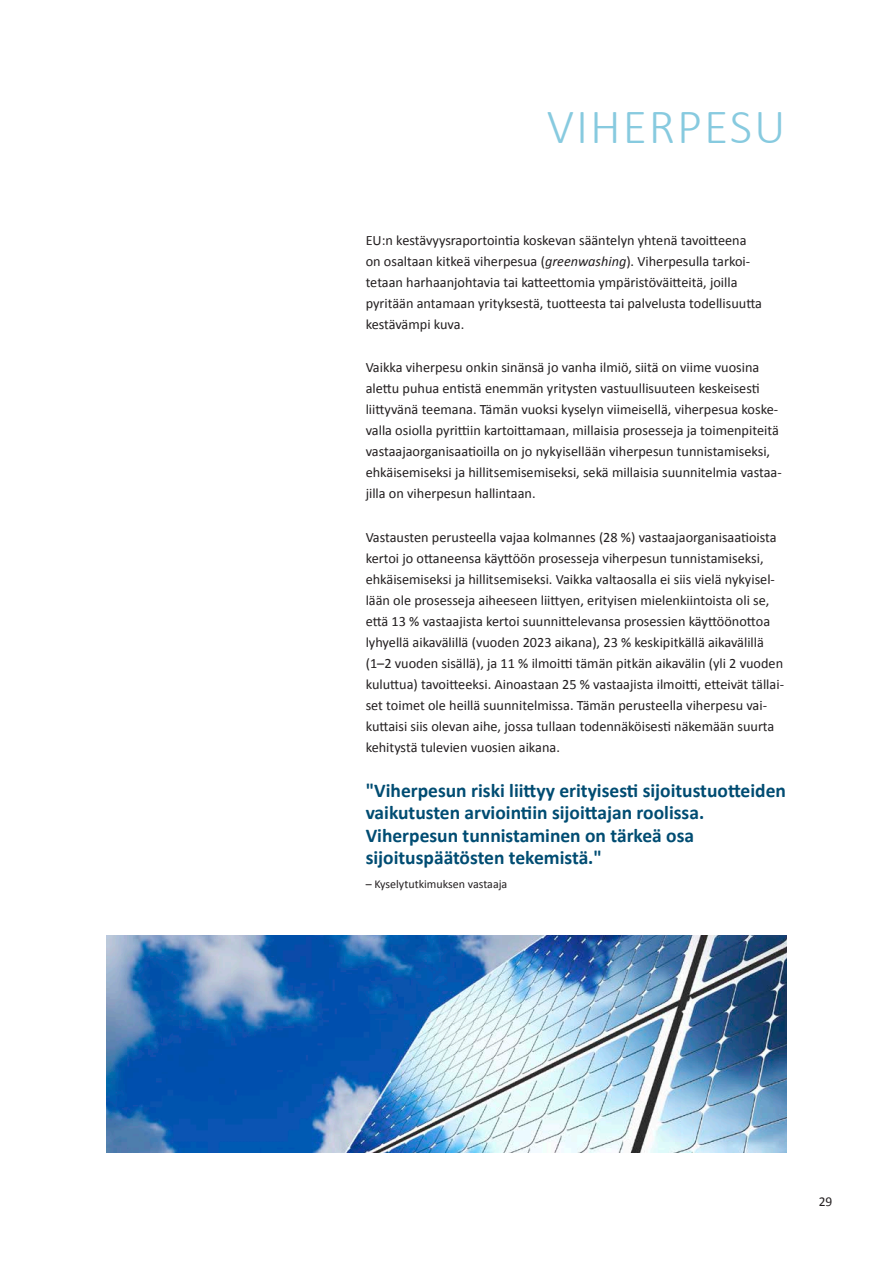
<style>
.page{position:relative;width:893px;height:1263px;background:#fff}
.page>*{position:absolute;margin:0;border:0;box-sizing:border-box;transform-origin:0 0}
.t1{font:300 49.5px "Calibri";letter-spacing:.04em;color:#87cadf}
.t2{font:700 19.5px/22.5px "Calibri";color:#004c72}
.t3{font:14.25px/21px "Calibri";color:#231f20}
.t4{font:13.5px "Calibri";color:#231f20}
.t5{font:12px "Calibri";color:#231f20}
.s1{font-style:italic}
</style>
<div class="page">
<img style="left:106px;top:935px;width:681px;height:217px">
<h1 class="t1" style="left:547px;top:96px;width:240px">VIHERPESU</h1>
<p class="t3" style="left:366px;top:229px;width:398px">EU:n kestävyysraportointia koskevan sääntelyn yhtenä tavoitteena on osaltaan kitkeä viherpesua (<span class="s1">greenwashing</span>). Viherpesulla tarkoi-- tetaan harhaanjohtavia tai katteettomia ympäristöväitteitä, joilla pyritään antamaan yrityksestä, tuotteesta tai palvelusta todellisuutta kestävämpi kuva.</p>
<p class="t3" style="left:366px;top:356px;width:418px">Vaikka viherpesu onkin sinänsä jo vanha ilmiö, siitä on viime vuosina alettu puhua entistä enemmän yritysten vastuullisuuteen keskeisesti liittyvänä teemana. Tämän vuoksi kyselyn viimeisellä, viherpesua koske&shy;valla osiolla pyrittiin kartoittamaan, millaisia prosesseja ja toimenpiteitä vastaajaorganisaatioilla on jo nykyisellään viherpesun tunnistamiseksi, ehkäisemiseksi ja hillitsemisemiseksi, sekä millaisia suunnitelmia vastaa&shy;jilla on viherpesun hallintaan.</p>
<p class="t3" style="left:366px;top:526px;width:420px">Vastausten perusteella vajaa kolmannes (28 %) vastaajaorganisaatioista kertoi jo ottaneensa käyttöön prosesseja viherpesun tunnistamiseksi, ehkäisemiseksi ja hillitsemiseksi. Vaikka valtaosalla ei siis vielä nykyisel&shy;lään ole prosesseja aiheeseen liittyen, erityisen mielenkiintoista oli se, että 13 % vastaajista kertoi suunnittelevansa prosessien käyttöönottoa lyhyellä aikavälillä (vuoden 2023 aikana), 23 % keskipitkällä aikavälillä (1–2 vuoden sisällä), ja 11 % ilmoitti tämän pitkän aikavälin (yli 2 vuoden kuluttua) tavoitteeksi. Ainoastaan 25 % vastaajista ilmoitti, etteivät tällai&shy;set toimet ole heillä suunnitelmissa. Tämän perusteella viherpesu vai&shy;kuttaisi siis olevan aihe, jossa tullaan todennäköisesti näkemään suurta kehitystä tulevien vuosien aikana.</p>
<h2 class="t2" style="left:366px;top:778px;width:422px">"Viherpesun riski liittyy erityisesti sijoitustuotteiden vaikutusten arviointiin sijoittajan roolissa.<br>Viherpesun tunnistaminen on tärkeä osa sijoituspäätösten tekemistä."</h2>
<p class="t5" style="left:366px;top:875px;width:143px">– Kyselytutkimuksen vastaaja</p>
<p class="t4" style="left:819px;top:1192px;width:15px">29</p>
</div>
